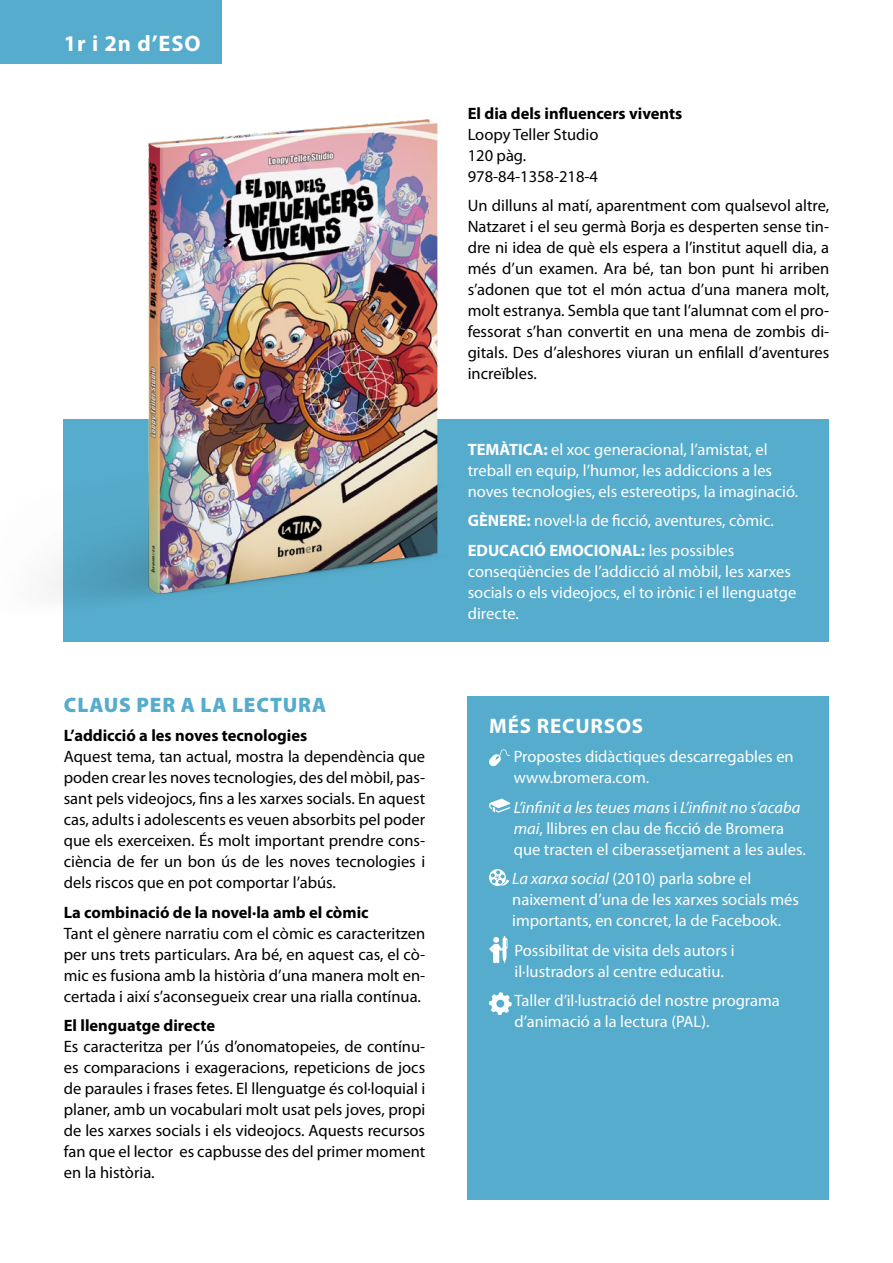
<style>
.page{position:relative;width:893px;height:1263px;background:#fff}
.page>*{position:absolute;margin:0;border:0;box-sizing:border-box;transform-origin:0 0}
.t1{font:700 22.5px "Myriad Pro";letter-spacing:.04em;color:#fff}
.t2{font:900 21px "Myriad Pro";letter-spacing:.04em;color:#56accc}
.t3{font:700 21px "Myriad Pro";letter-spacing:.04em;color:#fff}
.t4{font:16.5px/21px "Myriad Pro";color:#000;text-align:justify}
.t5{font:16.5px/21px "Myriad Pro";color:#fff}
.t6{font:700 16.5px "Myriad Pro";color:#000}
.s1{font-weight:700}
.s2{font-style:italic}
</style>
<div class="page">
<div style="left:64px;top:419px;width:765px;height:223px;background:#56accc"></div>
<div style="left:468px;top:696px;width:361px;height:503px;background:#56accc"></div>
<div style="left:0;top:0;width:222px;height:64px;background:#56accc"></div>
<img style="left:47px;top:119px;width:391px;height:512px">
<svg style="left:489px;top:749px;width:21px;height:18px"></svg>
<svg style="left:489px;top:798px;width:21px;height:15px"></svg>
<svg style="left:489px;top:869px;width:20px;height:17px"></svg>
<svg style="left:489px;top:936px;width:18px;height:27px"></svg>
<svg style="left:489px;top:992px;width:23px;height:23px"></svg>
<h1 class="t1" style="left:64px;top:31px;width:138px">1r i 2n d’ESO</h1>
<p class="t2" style="left:64px;top:693px;width:264px">CLAUS PER A LA LECTURA</p>
<p class="t6" style="left:64px;top:726px;width:245px">L’addicció a les noves tecnologies</p>
<p class="t4" style="left:64px;top:746px;width:363px">Aquest tema, tan actual, mostra la dependència que poden crear les noves tecnologies, des del mòbil, pas&shy;sant pels videojocs, fins a les xarxes socials. En aquest cas, adults i adolescents es veuen absorbits pel poder que els exerceixen. És molt important prendre cons&shy;ciència de fer un bon ús de les noves tecnologies i dels riscos que en pot comportar l’abús.</p>
<p class="t6" style="left:64px;top:903px;width:306px">La combinació de la novel·la amb el còmic</p>
<p class="t4" style="left:64px;top:923px;width:363px">Tant el gènere narratiu com el còmic es caracteritzen per uns trets particulars. Ara bé, en aquest cas, el cò&shy;mic es fusiona amb la història d’una manera molt en&shy;certada i així s’aconsegueix crear una rialla contínua.</p>
<p class="t6" style="left:64px;top:1016px;width:153px">El llenguatge directe</p>
<p class="t4" style="left:64px;top:1036px;width:363px">Es caracteritza per l’ús d’onomatopeies, de contínu&shy;es comparacions i exageracions, repeticions de jocs de paraules i frases fetes. El llenguatge és col·loquial i planer, amb un vocabulari molt usat pels joves, propi de les xarxes socials i els videojocs. Aquests recursos fan que el lector es capbusse des del primer moment en la història.</p>
<p class="t6" style="left:468px;top:104px;width:216px">El dia dels influencers vivents</p>
<p class="t4" style="left:468px;top:124px;width:132px;text-align:left">Loopy Teller Studio<br>120 pàg.<br>978-84-1358-218-4</p>
<p class="t4" style="left:468px;top:195px;width:363px">Un dilluns al matí, aparentment com qualsevol altre, Natzaret i el seu germà Borja es desperten sense tin&shy;dre ni idea de què els espera a l’institut aquell dia, a més d’un examen. Ara bé, tan bon punt hi arriben s’adonen que tot el món actua d’una manera molt, molt estranya. Sembla que tant l’alumnat com el pro&shy;fessorat s’han convertit en una mena de zombis di&shy;gitals. Des d’aleshores viuran un enfilall d’aventures increïbles.</p>
<p class="t5" style="left:468px;top:439px;width:332px"><span class="s1">TEMÀTICA:</span> el xoc generacional, l’amistat, el treball en equip, l’humor, les addiccions a les noves tecnologies, els estereotips, la imaginació.</p>
<p class="t5" style="left:468px;top:506px;width:307px;line-height:29.5px"><span class="s1">GÈNERE:</span> novel·la de ficció, aventures, còmic.<br><span class="s1">EDUCACIÓ EMOCIONAL:</span> les possibles</p>
<p class="t5" style="left:468px;top:561px;width:330px">conseqüències de l’addicció al mòbil, les xarxes socials o els videojocs, el to irònic i el llenguatge directe.</p>
<p class="t3" style="left:489px;top:714px;width:156px">MÉS RECURSOS</p>
<p class="t5" style="left:514px;top:747px;width:282px">Propostes didàctiques descarregables en www.bromera.com.</p>
<p class="t5" style="left:514px;top:797px;width:294px"><span class="s2">L’infinit a les teues mans</span> i <span class="s2">L’infinit no s’acaba mai</span>, llibres en clau de ficció de Bromera que tracten el ciberassetjament a les aules.</p>
<p class="t5" style="left:512px;top:869px;width:288px"><span class="s2">La xarxa social</span> (2010) parla sobre el naixement d’una de les xarxes socials més importants, en concret, la de Facebook.</p>
<p class="t5" style="left:514px;top:940px;width:222px">Possibilitat de visita dels autors i il·lustradors al centre educatiu.</p>
<p class="t5" style="left:514px;top:991px;width:267px">Taller d’il·lustració del nostre programa d’animació a la lectura (PAL).</p>
</div>
